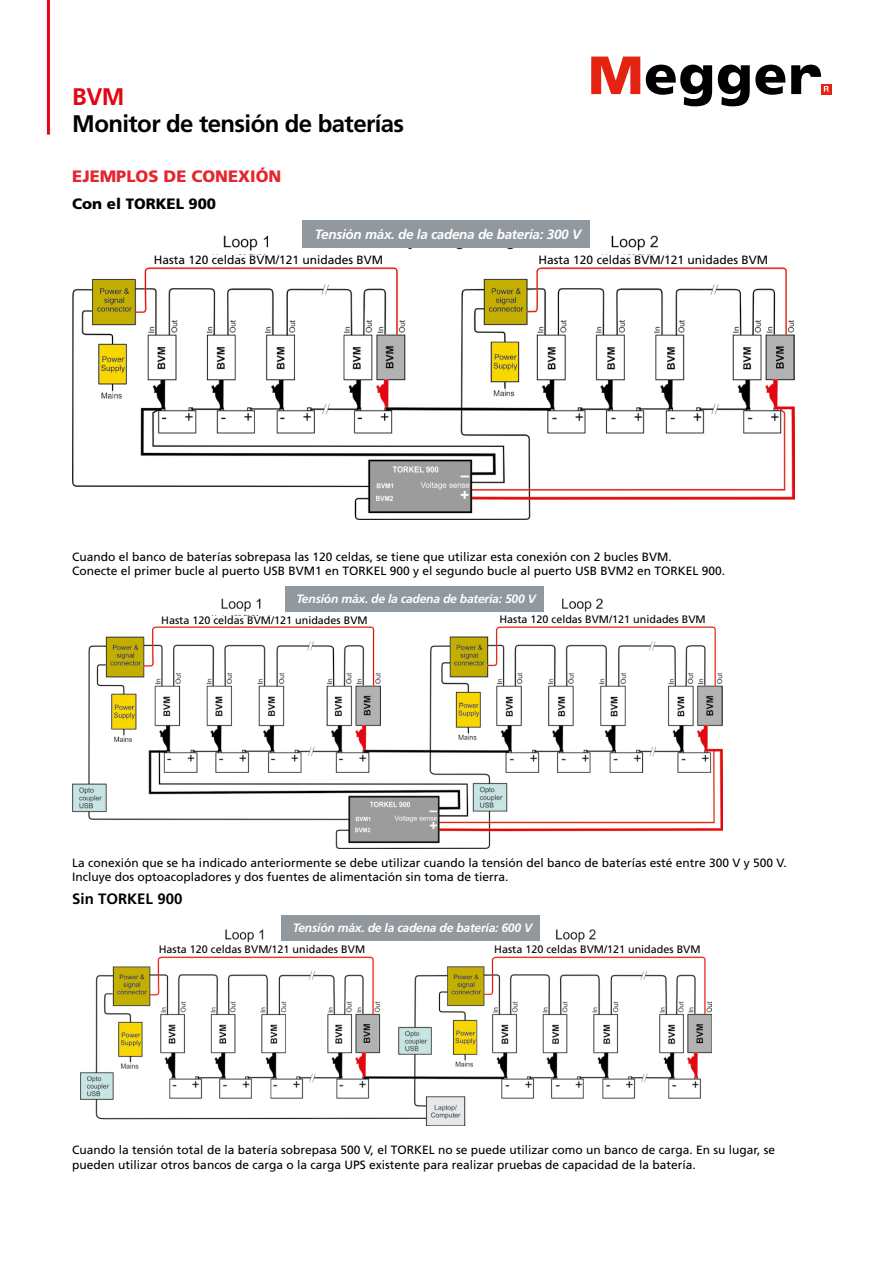
<style>
.page{position:relative;width:893px;height:1263px;background:#fff}
.page>*{position:absolute;margin:0;border:0;box-sizing:border-box;transform-origin:0 0}
.t1{font:700 24px "Frutiger LT Std";letter-spacing:-.025em;color:#000}
.t2{font:700 24px "Frutiger LT Std";color:#e30613}
.t3{font:900 16.5px "Frutiger LT Std";color:#e6262f}
.t4{font:900 15px "Frutiger LT Std";color:#000}
.t5{font:700 15px "Frutiger LT Std";color:#000}
.t6{font:italic 700 13.5px "Frutiger LT Std";letter-spacing:-.02em;color:#fff}
.t7{font:italic 700 12.15px "Frutiger LT Std";letter-spacing:-.02em;color:#fff}
.t8{font:12px/14.4px "Frutiger LT Std";color:#000}
.t9{font:10.8px "Frutiger LT Std";color:#000}
</style>
<div class="page">
<hr style="left:47px;top:0;width:3px;height:135px;background:#e30613">
<div style="left:821px;top:84px;width:10px;height:10px;background:#e42313"></div>
<svg style="left:591px;top:57px;width:49px;height:37px"></svg>
<svg style="left:646px;top:65px;width:66px;height:41px"></svg>
<svg style="left:718px;top:65px;width:67px;height:41px"></svg>
<svg style="left:791px;top:65px;width:38px;height:29px"></svg>
<img style="left:72px;top:235px;width:723px;height:284px">
<div style="left:154px;top:255px;width:233px;height:11px;background:#fff"></div>
<div style="left:539px;top:255px;width:239px;height:11px;background:#fff"></div>
<div style="left:302px;top:220px;width:288px;height:28px;background:#91989e"></div>
<img style="left:72px;top:598px;width:651px;height:250px">
<div style="left:161px;top:616px;width:207px;height:10px;background:#fff"></div>
<div style="left:499px;top:615px;width:212px;height:10px;background:#fff"></div>
<div style="left:285px;top:587px;width:259px;height:25px;background:#91989e"></div>
<img style="left:80px;top:929px;width:631px;height:196px">
<div style="left:159px;top:945px;width:210px;height:9px;background:#fff"></div>
<div style="left:494px;top:944px;width:209px;height:10px;background:#fff"></div>
<div style="left:281px;top:916px;width:259px;height:25px;background:#91989e"></div>
<h1 class="t2" style="left:72px;top:82px;width:54px">BVM</h1>
<h1 class="t1" style="left:72px;top:109px;width:333px">Monitor de tensión de baterías</h1>
<h2 class="t3" style="left:72px;top:167px;width:211px">EJEMPLOS DE CONEXIÓN</h2>
<p class="t4" style="left:72px;top:195px;width:145px">Con el TORKEL 900</p>
<p class="t6" style="left:315px;top:226px;width:268px">Tensión máx. de la cadena de batería: 300 V</p>
<p class="t8" style="left:154px;top:253px;width:231px">Hasta 120 celdas BVM/121 unidades BVM</p>
<p class="t8" style="left:539px;top:253px;width:231px">Hasta 120 celdas BVM/121 unidades BVM</p>
<p class="t8" style="left:72px;top:550px;width:654px">Cuando el banco de baterías sobrepasa las 120 celdas, se tiene que utilizar esta conexión con 2 bucles BVM.<br>Conecte el primer bucle al puerto USB BVM1 en TORKEL 900 y el segundo bucle al puerto USB BVM2 en TORKEL 900.</p>
<p class="t9" style="left:161px;top:614px;width:208px">Hasta 120 celdas BVM/121 unidades BVM</p>
<p class="t9" style="left:499px;top:613px;width:208px">Hasta 120 celdas BVM/121 unidades BVM</p>
<p class="t7" style="left:296px;top:592px;width:241px">Tensión máx. de la cadena de batería: 500 V</p>
<p class="t8" style="left:72px;top:855px;width:716px">La conexión que se ha indicado anteriormente se debe utilizar cuando la tensión del banco de baterías esté entre 300 V y 500 V.<br>Incluye dos optoacopladores y dos fuentes de alimentación sin toma de tierra.</p>
<p class="t5" style="left:72px;top:890px;width:112px">Sin TORKEL 900</p>
<p class="t7" style="left:293px;top:921px;width:241px">Tensión máx. de la cadena de batería: 600 V</p>
<p class="t9" style="left:159px;top:943px;width:208px">Hasta 120 celdas BVM/121 unidades BVM</p>
<p class="t9" style="left:494px;top:942px;width:208px">Hasta 120 celdas BVM/121 unidades BVM</p>
<p class="t8" style="left:72px;top:1143px;width:704px">Cuando la tensión total de la batería sobrepasa 500 V, el TORKEL no se puede utilizar como un banco de carga. En su lugar, se pueden utilizar otros bancos de carga o la carga UPS existente para realizar pruebas de capacidad de la batería.</p>
</div>
